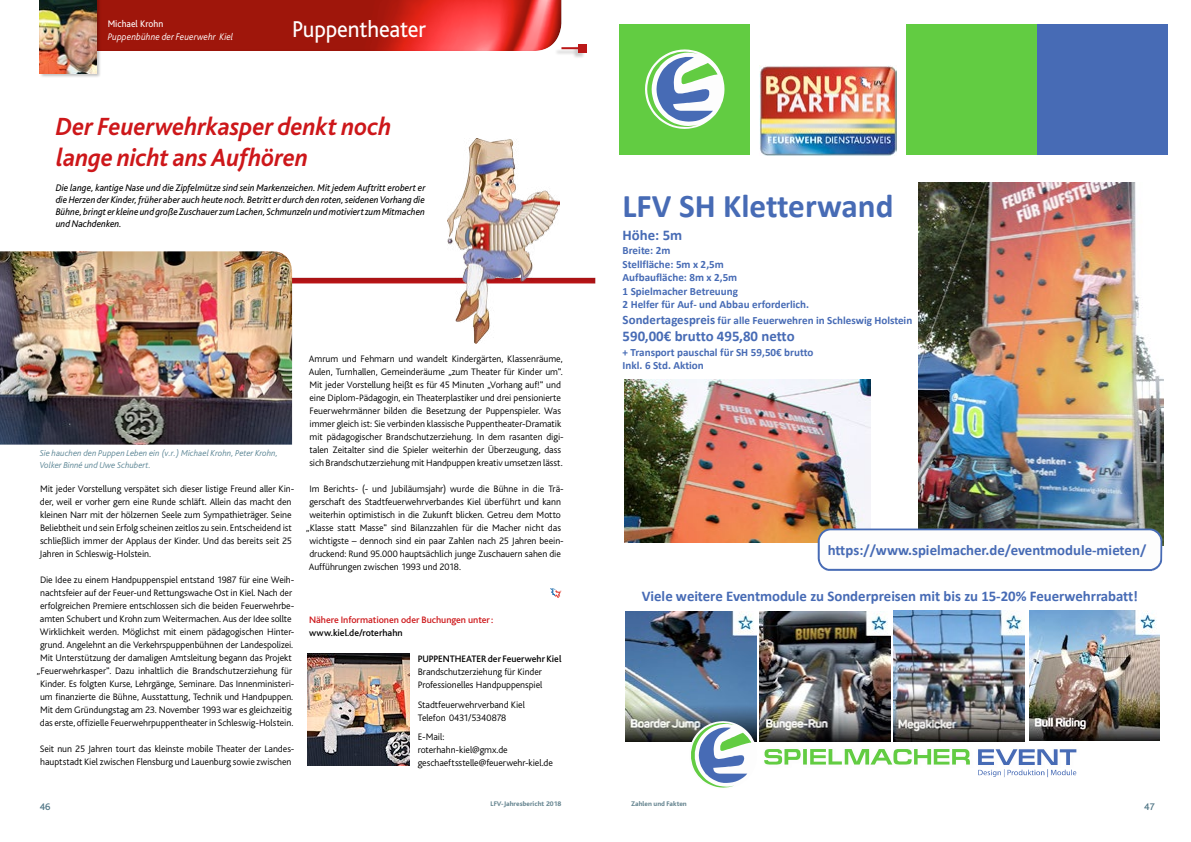
<style>
.page{position:relative;width:1191px;height:842px;background:#fff}
.page>*{position:absolute;margin:0;border:0;box-sizing:border-box;transform-origin:0 0}
.t1{font:700 33.2px "Calibri";color:#476bb5}
.feuerwehr_fliesstext{font:italic 700 26px/31.2px "Bliss";letter-spacing:-.005em;color:#cd171a;scale:.95 1}
.Überschrift_18{font:24px "Bliss";letter-spacing:-.01em;color:#fff;scale:.95 1}
.t2{font:700 14.8px "Calibri";letter-spacing:-.005em;color:#476bb5}
.t3{font:700 12.8px "Calibri";letter-spacing:-.005em;color:#476bb5}
.t4{font:700 11.1px/13.5px "Calibri";color:#476bb5}
.feuerwehr_fliesstext-2{font:italic 10px/12px "Bliss";color:#000;text-align:justify;scale:.95 1}
.feuerwehr_fliesstext-3{font:italic 300 10px "Bliss";letter-spacing:.01em;color:#fff;scale:.95 1}
.feuerwehr_fliesstext-4{font:10px "Bliss";color:#fff;scale:.95 1}
.t5{font:500 10px "Bliss";color:#507686}
.cd-lfv-copy9regular{font:300 9.8px/13px "Bliss";letter-spacing:-.005em;color:#000}
.cd-lfv-copy9regular-2{font:500 9.8px "Bliss";color:#000}
.cd-lfv-copy9regular-3{font:500 9.8px "Bliss";color:#cd171a}
.Text{font:italic 300 9px/12px "Bliss";color:#5f8897}
.t6{font:800 7px "Bliss";color:#678691}
</style>
<div class="page">
<div style="left:619px;top:24px;width:131px;height:131px;background:#62cc42"></div>
<svg style="left:645px;top:49px;width:79px;height:80px"></svg>
<div style="left:906px;top:24px;width:130px;height:131px;background:#62cc42"></div>
<div style="left:1036px;top:24px;width:131px;height:131px;background:#476bb5"></div>
<img style="left:918px;top:182px;width:245px;height:364px">
<img style="left:624px;top:379px;width:246px;height:164px">
<svg style="left:817px;top:528px;width:345px;height:43px"></svg>
<img style="left:1029px;top:610px;width:130px;height:131px">
<img style="left:759px;top:611px;width:131px;height:110px">
<img style="left:625px;top:611px;width:131px;height:131px">
<img style="left:894px;top:611px;width:130px;height:110px">
<img style="left:759px;top:65px;width:137px;height:90px">
<svg style="left:689px;top:721px;width:391px;height:67px"></svg>
<div style="left:36px;top:0;width:533px;height:59px;background:#000;opacity:.35"></div>
<div style="left:39px;top:0;width:62px;height:78px;background:#000;opacity:.25"></div>
<img style="left:40px;top:0;width:56px;height:74px">
<div style="left:555px;top:46px;width:31px;height:13px;background:#000;opacity:.2"></div>
<hr style="left:561px;top:47px;width:22px;height:2px;background:#bb1818">
<div style="left:579px;top:44px;width:8px;height:8px;background:#bb1818"></div>
<div style="left:275px;top:269px;width:329px;height:15px;background:#000;opacity:.2"></div>
<img style="left:447px;top:139px;width:113px;height:204px">
<svg style="left:550px;top:588px;width:12px;height:10px"></svg>
<img style="left:307px;top:654px;width:102px;height:111px">
<img style="left:0;top:251px;width:292px;height:194px">
<p class="feuerwehr_fliesstext-4" style="left:108px;top:18px;width:60px">Michael Krohn</p>
<p class="feuerwehr_fliesstext-3" style="left:108px;top:31px;width:134px">Puppenbühne der Feuerwehr Kiel</p>
<p class="Überschrift_18" style="left:292px;top:17px;width:142px">Puppentheater</p>
<p class="feuerwehr_fliesstext" style="left:56px;top:111px;width:355px">Der Feuerwehrkasper denkt noch lange nicht ans Aufhören</p>
<p class="feuerwehr_fliesstext-2" style="left:56px;top:182px;width:391px">Die lange, kantige Nase und die Zipfelmütze sind sein Markenzeichen. Mit jedem Auftritt erobert er die Herzen der Kinder, früher aber auch heute noch. Betritt er durch den roten, seidenen Vorhang die Bühne, bringt er kleine und große Zuschauer zum Lachen, Schmunzeln und motiviert zum Mitmachen und Nachdenken.</p>
<p class="Text" style="left:40px;top:447px;width:240px">Sie hauchen den Puppen Leben ein (v.r.) Michael Krohn, Peter Krohn,<br>Volker Binné und Uwe Schubert.</p>
<p class="cd-lfv-copy9regular" style="left:40px;top:483px;width:256px">Mit jeder Vorstellung verspätet sich dieser listige Freund aller Kin&shy;der, weil er vorher gern eine Runde schläft. Allein das macht den kleinen Narr mit der hölzernen Seele zum Sympathieträger. Seine Beliebtheit und sein Erfolg scheinen zeitlos zu sein. Entscheidend ist schließlich immer der Applaus der Kinder. Und das bereits seit 25<br>Jahren in Schleswig-Holstein.</p>
<p class="cd-lfv-copy9regular" style="left:36px;top:574px;width:259px;text-align:center">Die Idee zu einem Handpuppenspiel entstand 1987 für eine Weih&shy;nachtsfeier auf der Feuer-und Rettungswache Ost in Kiel. Nach der erfolgreichen Premiere entschlossen sich die beiden Feuerwehrbe&shy;amten Schubert und Krohn zum Weitermachen. Aus der Idee sollte Wirklichkeit werden. Möglichst mit einem pädagogischen Hinter&shy;grund. Angelehnt an die Verkehrspuppenbühnen der Landespolizei.<br>Mit Unterstützung der damaligen Amtsleitung begann das Projekt „Feuerwehrkasper“. Dazu inhaltlich die Brandschutzerziehung für Kinder. Es folgten Kurse, Lehrgänge, Seminare. Das Innenministeri&shy;um finanzierte die Bühne, Ausstattung, Technik und Handpuppen.<br>Mit dem Gründungstag am 23. November 1993 war es gleichzeitig das erste, offizielle Feuerwehrpuppentheater in Schleswig-Holstein.</p>
<p class="cd-lfv-copy9regular" style="left:40px;top:743px;width:256px">Seit nun 25 Jahren tourt das kleinste mobile Theater der Landes&shy;hauptstadt Kiel zwischen Flensburg und Lauenburg sowie zwischen</p>
<p class="cd-lfv-copy9regular" style="left:309px;top:352px;width:256px">Amrum und Fehmarn und wandelt Kindergärten, Klassenräume, Aulen, Turnhallen, Gemeinderäume „zum Theater für Kinder um“.<br>Mit jeder Vorstellung heißt es für 45 Minuten „Vorhang auf!“ und eine Diplom-Pädagogin, ein Theaterplastiker und drei pensionierte Feuerwehrmänner bilden die Besetzung der Puppenspieler. Was immer gleich ist: Sie verbinden klassische Puppentheater-Dramatik mit pädagogischer Brandschutzerziehung. In dem rasanten digi&shy;talen Zeitalter sind die Spieler weiterhin der Überzeugung, dass sich Brandschutzerziehung mit Handpuppen kreativ umsetzen lässt.</p>
<p class="cd-lfv-copy9regular" style="left:309px;top:482px;width:256px">Im Berichts- (- und Jubiläumsjahr) wurde die Bühne in die Trä-</p>
<p class="cd-lfv-copy9regular" style="left:309px;top:495px;width:253px">gerschaft des Stadtfeuerwehrverbandes Kiel überführt und kann</p>
<p class="cd-lfv-copy9regular" style="left:309px;top:508px;width:253px">weiterhin optimistisch in die Zukunft blicken. Getreu dem Motto</p>
<p class="cd-lfv-copy9regular" style="left:306px;top:521px;width:257px">„Klasse statt Masse“ sind Bilanzzahlen für die Macher nicht das</p>
<p class="cd-lfv-copy9regular" style="left:309px;top:534px;width:256px">wichtigste – dennoch sind ein paar Zahlen nach 25 Jahren beein-</p>
<p class="cd-lfv-copy9regular" style="left:309px;top:547px;width:253px">druckend: Rund 95.000 hauptsächlich junge Zuschauern sahen die</p>
<p class="cd-lfv-copy9regular" style="left:309px;top:560px;width:154px">Aufführungen zwischen 1993 und 2018.</p>
<p class="cd-lfv-copy9regular-3" style="left:309px;top:614px;width:186px">Nähere Informationen oder Buchungen unter:</p>
<p class="cd-lfv-copy9regular-2" style="left:309px;top:627px;width:95px">www.kiel.de/roterhahn</p>
<p class="cd-lfv-copy9regular-2" style="left:418px;top:653px;width:145px">PUPPENTHEATER der Feuerwehr Kiel</p>
<p class="cd-lfv-copy9regular" style="left:418px;top:665px;width:126px">Brandschutzerziehung für Kinder</p>
<p class="cd-lfv-copy9regular" style="left:418px;top:678px;width:126px">Professionelles Handpuppenspiel</p>
<p class="cd-lfv-copy9regular" style="left:418px;top:698px;width:109px">Stadtfeuerwehrverband Kiel</p>
<p class="cd-lfv-copy9regular" style="left:418px;top:711px;width:90px">Telefon 0431/5340878</p>
<p class="cd-lfv-copy9regular" style="left:418px;top:730px;width:28px">E-Mail:</p>
<p class="cd-lfv-copy9regular" style="left:418px;top:743px;width:92px">roterhahn-kiel@gmx.de</p>
<p class="cd-lfv-copy9regular" style="left:418px;top:756px;width:137px">geschaeftsstelle@feuerwehr-kiel.de</p>
<p class="t1" style="left:622px;top:185px;width:272px">LFV SH Kletterwand</p>
<p class="t2" style="left:622px;top:225px;width:61px">Höhe: 5m</p>
<p class="t4" style="left:622px;top:244px;width:188px">Breite: 2m<br>Stellfläche: 5m x 2,5m<br>Aufbaufläche: 8m x 2,5m<br>1 Spielmacher Betreuung<br>2 Helfer für Auf- und Abbau erforderlich.</p>
<p class="t4" style="left:717px;top:313px;width:196px">für alle Feuerwehren in Schleswig Holstein</p>
<p class="t4" style="left:622px;top:345px;width:192px">+ Transport pauschal für SH 59,50€ brutto<br>Inkl. 6 Std. Aktion</p>
<p class="t3" style="left:622px;top:311px;width:94px">Sondertagespreis</p>
<p class="t2" style="left:622px;top:327px;width:173px">590,00€ brutto 495,80 netto</p>
<p class="t2" style="left:827px;top:540px;width:320px">https://www.spielmacher.de/eventmodule-mieten/</p>
<p class="t2" style="left:642px;top:586px;width:498px">Viele weitere Eventmodule zu Sonderpreisen mit bis zu 15-20% Feuerwehrrabatt!</p>
<p class="t6" style="left:490px;top:800px;width:72px">LFV-Jahresbericht 2018</p>
<p class="t6" style="left:631px;top:800px;width:57px">Zahlen und Fakten</p>
<p class="t5" style="left:40px;top:801px;width:12px">46</p>
<p class="t5" style="left:1144px;top:801px;width:12px">47</p>
</div>
